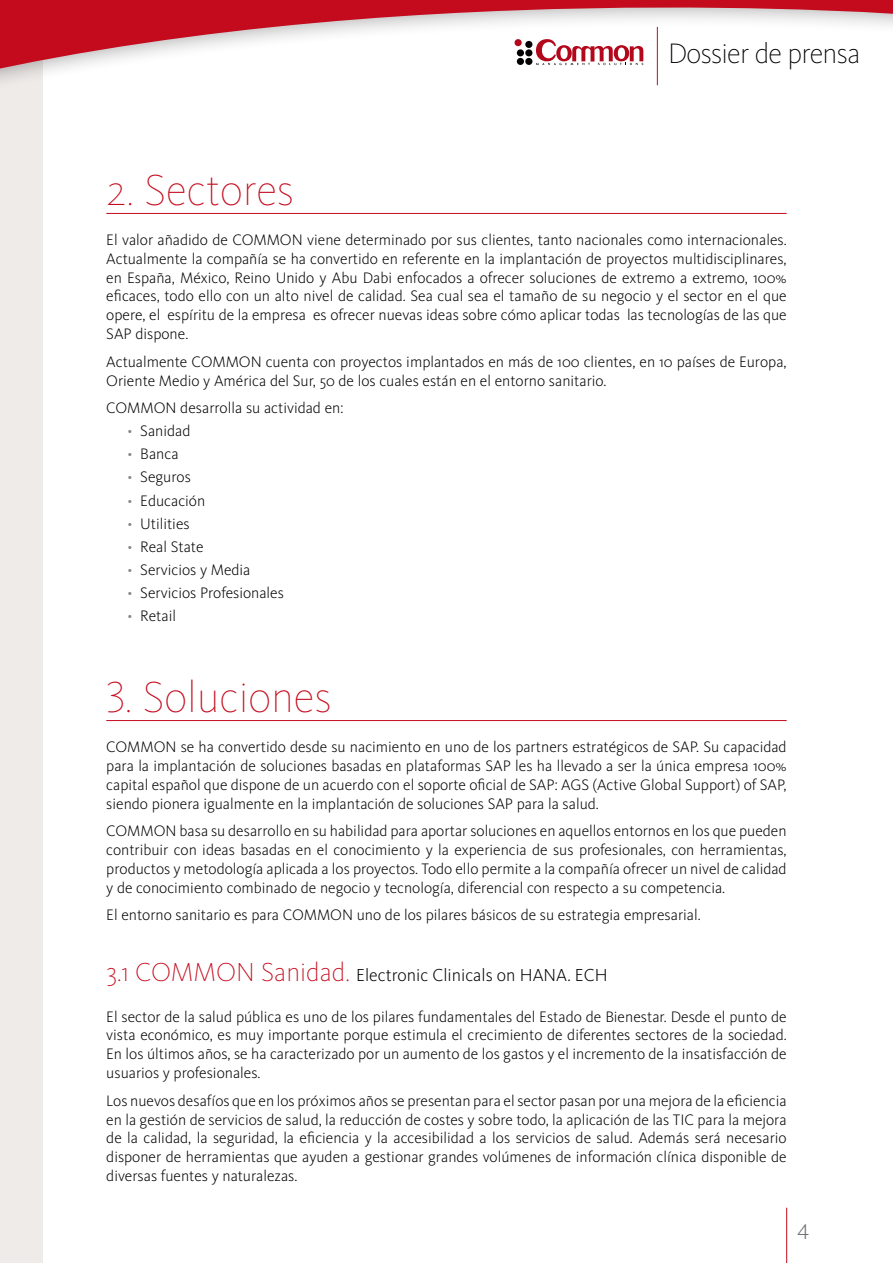
<style>
.page{position:relative;width:893px;height:1263px;background:#fff}
.page>*{position:absolute;margin:0;border:0;box-sizing:border-box;transform-origin:0 0}
.t1{font:100 45px "Kievit";color:#c40b1d}
.t2{font:200 29.1px "Kievit";letter-spacing:-.025em;color:#000}
.t3{font:300 22.5px "Kievit";color:#707172}
.t4{font:300 18px "Kievit";color:#000}
.t5{font:300 15.75px/18.9px "Kievit";color:#000;text-align:justify}
.s1{color:#87888a}
.s2{font-family:"Kievit Thin SC";font-weight:400}
.s3{font-weight:200;font-size:27px;color:#c40b1d}
</style>
<div class="page">
<div style="left:0;top:106px;width:43px;height:1157px;background:#eeebe9"></div>
<hr style="left:786px;top:1208px;width:1px;height:55px;background:#c40b1d">
<svg style="left:0;top:0;width:893px;height:92px"></svg>
<svg style="left:536px;top:39px;width:107px;height:26px"></svg>
<div style="left:525px;top:58px;width:7px;height:7px;background:#000;border-radius:50%"></div>
<div style="left:517px;top:58px;width:7px;height:7px;background:#000;border-radius:50%"></div>
<div style="left:525px;top:49px;width:7px;height:7px;background:#000;border-radius:50%"></div>
<div style="left:525px;top:41px;width:7px;height:7px;background:#000;border-radius:50%"></div>
<div style="left:517px;top:49px;width:7px;height:7px;background:#000;border-radius:50%"></div>
<div style="left:514px;top:39px;width:8px;height:7px;background:#b3071b;border-radius:50%"></div>
<hr style="left:657px;top:27px;width:1px;height:58px;background:#c40b1d">
<hr style="left:106px;top:213px;width:681px;height:1px;background:#c40b1d">
<hr style="left:106px;top:720px;width:681px;height:1px;background:#c40b1d">
<h2 class="t2" style="left:668px;top:38px;width:194px">Dossier de prensa</h2>
<h1 class="t1" style="left:106px;top:165px;width:189px">2. Sectores</h1>
<p class="t5" style="left:106px;top:230px;width:682px">El valor añadido de COMMON viene determinado por sus clientes, tanto nacionales como internacionales.<br>Actualmente la compañía se ha convertido en referente en la implantación de proyectos multidisciplinares, en España, México, Reino Unido y Abu Dabi enfocados a ofrecer soluciones de extremo a extremo, 100% eficaces, todo ello con un alto nivel de calidad. Sea cual sea el tamaño de su negocio y el sector en el que opere, el espíritu de la empresa es ofrecer nuevas ideas sobre cómo aplicar todas las tecnologías de las que SAP dispone.</p>
<p class="t5" style="left:106px;top:352px;width:682px">Actualmente COMMON cuenta con proyectos implantados en más de 100 clientes, en 10 países de Europa,<br>Oriente Medio y América del Sur, 50 de los cuales están en el entorno sanitario.</p>
<p class="t5" style="left:106px;top:399px;width:239px">COMMON desarrolla su actividad en:</p>
<p class="t5" style="left:128px;top:422px;width:64px"><span class="s1">•</span> Sanidad</p>
<p class="t5" style="left:128px;top:445px;width:53px"><span class="s1">•</span> Banca</p>
<p class="t5" style="left:128px;top:468px;width:65px"><span class="s1">•</span> Seguros</p>
<p class="t5" style="left:128px;top:491px;width:79px"><span class="s1">•</span> Educación</p>
<p class="t5" style="left:128px;top:514px;width:64px"><span class="s1">•</span> Utilities</p>
<p class="t5" style="left:128px;top:537px;width:78px"><span class="s1">•</span> Real State</p>
<p class="t5" style="left:128px;top:561px;width:124px"><span class="s1">•</span> Servicios y Media</p>
<p class="t5" style="left:128px;top:584px;width:158px"><span class="s1">•</span> Servicios Profesionales</p>
<p class="t5" style="left:128px;top:607px;width:50px"><span class="s1">•</span> Retail</p>
<h1 class="t1" style="left:106px;top:672px;width:227px"><span class="s2">3.</span> Soluciones</h1>
<p class="t5" style="left:106px;top:737px;width:682px">COMMON se ha convertido desde su nacimiento en uno de los partners estratégicos de SAP. Su capacidad para la implantación de soluciones basadas en plataformas SAP les ha llevado a ser la única empresa 100% capital español que dispone de un acuerdo con el soporte oficial de SAP: AGS (Active Global Support) of SAP, siendo pionera igualmente en la implantación de soluciones SAP para la salud.</p>
<p class="t5" style="left:106px;top:821px;width:682px">COMMON basa su desarrollo en su habilidad para aportar soluciones en aquellos entornos en los que pueden contribuir con ideas basadas en el conocimiento y la experiencia de sus profesionales, con herramientas, productos y metodología aplicada a los proyectos. Todo ello permite a la compañía ofrecer un nivel de calidad y de conocimiento combinado de negocio y tecnología, diferencial con respecto a su competencia.</p>
<p class="t5" style="left:106px;top:906px;width:596px">El entorno sanitario es para COMMON uno de los pilares básicos de su estrategia empresarial.</p>
<p class="t4" style="left:106px;top:965px;width:503px"><span class="s3">3.1 Common sanidad.</span> Electronic Clinicals on HANA. ECH</p>
<p class="t5" style="left:106px;top:1007px;width:682px">El sector de la salud pública es uno de los pilares fundamentales del Estado de Bienestar. Desde el punto de vista económico, es muy importante porque estimula el crecimiento de diferentes sectores de la sociedad.<br>En los últimos años, se ha caracterizado por un aumento de los gastos y el incremento de la insatisfacción de usuarios y profesionales.</p>
<p class="t5" style="left:106px;top:1091px;width:682px">Los nuevos desafíos que en los próximos años se presentan para el sector pasan por una mejora de la eficiencia en la gestión de servicios de salud, la reducción de costes y sobre todo, la aplicación de las TIC para la mejora de la calidad, la seguridad, la eficiencia y la accesibilidad a los servicios de salud. Además será necesario disponer de herramientas que ayuden a gestionar grandes volúmenes de información clínica disponible de diversas fuentes y naturalezas.</p>
<h3 class="t3" style="left:797px;top:1215px;width:14px">4</h3>
</div>
